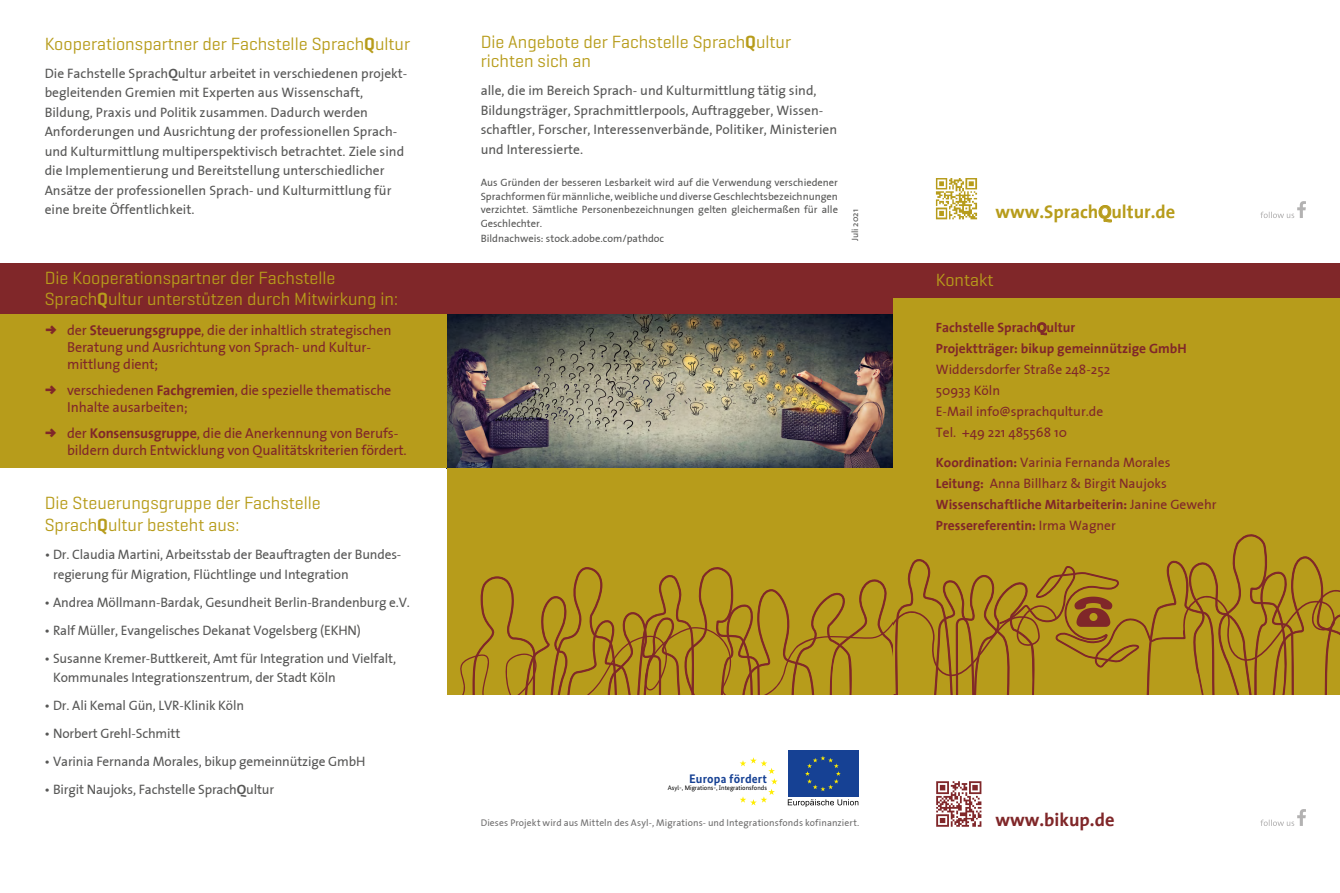
<style>
.page{position:relative;width:1340px;height:893px;background:#fff}
.page>*{position:absolute;margin:0;border:0;box-sizing:border-box;transform-origin:0 0}
.t1{font:700 18.45px "The Sans";color:#b79c1b}
.t2{font:700 18.45px "The Sans";color:#802729}
.t3{font:18px/21.6px "Geogrotesque";color:#b79c1b}
.t4{font:14.25px/17.1px "The Sans Plain";letter-spacing:-.01em;color:#802729}
.t5{font:13.5px/19.5px "The Sans Plain";color:#575756}
.t6{font:13.5px/21px "The Sans Plain";color:#802729}
.t7{font:700 13.5px/21px "The Sans";color:#802729}
.t8{font:700 12.3px "Bundes Sans";letter-spacing:.01em;color:#164194}
.t9{font:10.5px/13.5px "The Sans Plain";color:#575756;text-align:justify}
.t10{font:9.6px "The Sans Plain";letter-spacing:.01em;color:#706f6f}
.t11{font:9px "The Sans Plain";color:#575756}
.t12{font:6.6px "Bundes Sans";color:#000}
.s1{font-weight:600}
.s2{font-family:"The Sans";font-weight:700}
.s3{font-family:"Aller Display"}
.s4{font-family:"The Sans Plain";font-weight:400}
</style>
<div class="page">
<img style="left:446px;top:314px;width:447px;height:154px">
<svg style="left:1260px;top:201px;width:45px;height:17px"></svg>
<svg style="left:1260px;top:809px;width:45px;height:17px"></svg>
<div style="left:0;top:295px;width:446px;height:173px;background:#b79c1b"></div>
<div style="left:0;top:263px;width:893px;height:51px;background:#802729"></div>
<svg style="left:740px;top:757px;width:37px;height:48px"></svg>
<div style="left:786px;top:749px;width:73px;height:50px;background:linear-gradient(to right,#fff,#fff)"></div>
<div style="left:788px;top:751px;width:70px;height:46px;background:#164194"></div>
<svg style="left:805px;top:756px;width:35px;height:35px"></svg>
<svg style="left:787px;top:799px;width:71px;height:8px"></svg>
<img style="left:935px;top:178px;width:43px;height:42px">
<img style="left:936px;top:781px;width:46px;height:46px">
<div style="left:447px;top:468px;width:892px;height:226px;background:#b79c1b"></div>
<div style="left:893px;top:298px;width:446px;height:396px;background:#b79c1b"></div>
<svg style="left:460px;top:534px;width:879px;height:160px"></svg>
<div style="left:1089px;top:613px;width:8px;height:8px;background:#b79c1b;border-radius:50%"></div>
<div style="left:872px;top:263px;width:467px;height:35px;background:#802729"></div>
<h2 class="t3" style="left:45px;top:32px;width:367px">Kooperationspartner der Fachstelle Sprach<span class="s1">Q</span>ultur</h2>
<p class="t5" style="left:45px;top:63px;width:364px">Die Fachstelle Sprach<span class="s2">Q</span>ultur arbeitet in verschiedenen projekt&shy;begleitenden Gremien mit Experten aus Wissenschaft, Bildung, Praxis und Politik zusammen. Dadurch werden Anforderungen und Ausrichtung der professionellen Sprach&shy;und Kulturmittlung multiperspektivisch betrachtet. Ziele sind die Implementierung und Bereitstellung unterschiedlicher Ansätze der professionellen Sprach- und Kulturmittlung für eine breite Öffentlichkeit.</p>
<h2 class="t3" style="left:45px;top:266px;width:355px">Die Kooperationspartner der Fachstelle<br>Sprach<span class="s1">Q</span>ultur unterstützen durch Mitwirkung in:</h2>
<p class="t4" style="left:67px;top:321px;width:326px;text-indent:-23px"><span class="s3">→</span> der <span class="s2">Steuerungsgruppe</span>, die der inhaltlich strategischen<br>Beratung und Ausrichtung von Sprach- und Kultur&shy;mittlung dient;</p>
<p class="t4" style="left:67px;top:381px;width:326px;text-indent:-23px"><span class="s3">→</span> verschiedenen <span class="s2">Fachgremien</span>, die spezielle thematische<br>Inhalte ausarbeiten;</p>
<p class="t4" style="left:67px;top:424px;width:341px;text-indent:-23px"><span class="s3">→</span> der <span class="s2">Konsensusgruppe</span>, die die Anerkennung von Berufs&shy;bildern durch Entwicklung von Qualitätskriterien fördert.</p>
<h2 class="t3" style="left:45px;top:492px;width:278px">Die Steuerungsgruppe der Fachstelle<br>Sprach<span class="s1">Q</span>ultur besteht aus:</h2>
<p class="t5" style="left:53px;top:544px;width:350px;text-indent:-8px">• Dr. Claudia Martini, Arbeitsstab der Beauftragten der Bundes&shy;regierung für Migration, Flüchtlinge und Integration</p>
<p class="t5" style="left:45px;top:592px;width:367px">• Andrea Möllmann-Bardak, Gesundheit Berlin-Brandenburg e.V.</p>
<p class="t5" style="left:45px;top:620px;width:318px">• Ralf Müller, Evangelisches Dekanat Vogelsberg (EKHN)</p>
<p class="t5" style="left:53px;top:648px;width:344px;text-indent:-8px">• Susanne Kremer-Buttkereit, Amt für Integration und Vielfalt,<br>Kommunales Integrationszentrum, der Stadt Köln</p>
<p class="t5" style="left:45px;top:695px;width:201px">• Dr. Ali Kemal Gün, LVR-Klinik Köln</p>
<p class="t5" style="left:45px;top:723px;width:137px">• Norbert Grehl-Schmitt</p>
<p class="t5" style="left:45px;top:751px;width:322px">• Varinia Fernanda Morales, bikup gemeinnützige GmbH</p>
<p class="t5" style="left:45px;top:779px;width:231px">• Birgit Naujoks, Fachstelle Sprach<span class="s2">Q</span>ultur</p>
<h2 class="t3" style="left:480px;top:31px;width:312px;line-height:19.5px">Die Angebote der Fachstelle Sprach<span class="s1">Q</span>ultur richten sich an</h2>
<p class="t5" style="left:480px;top:80px;width:358px">alle, die im Bereich Sprach- und Kulturmittlung tätig sind, Bildungsträger, Sprachmittlerpools, Auftraggeber, Wissen&shy;schaftler, Forscher, Interessenverbände, Politiker, Ministerien und Interessierte.</p>
<p class="t9" style="left:480px;top:176px;width:359px">Aus Gründen der besseren Lesbarkeit wird auf die Verwendung verschiedener Sprachformen für männliche, weibliche und diverse Geschlechtsbezeichnungen verzichtet. Sämtliche Personenbezeichnungen gelten gleichermaßen für alle Geschlechter.</p>
<p class="t9" style="left:480px;top:232px;width:185px">Bildnachweis: stock.adobe.com/pathdoc</p>
<p class="t11" style="left:847px;top:241px;width:34px;rotate:-90deg">Juli 2021</p>
<p class="t8" style="left:689px;top:771px;width:79px">Europa fördert</p>
<p class="t12" style="left:668px;top:783px;width:100px">Asyl-, Migrations-, Integrationsfonds</p>
<p class="t10" style="left:480px;top:815px;width:380px">Dieses Projekt wird aus Mitteln des Asyl-, Migrations- und Integrationsfonds kofinanziert.</p>
<h1 class="t1" style="left:995px;top:196px;width:181px">www.SprachQultur.de</h1>
<h2 class="t3" style="left:935px;top:268px;width:59px">Kontakt</h2>
<p class="t7" style="left:935px;top:317px;width:252px">Fachstelle SprachQultur<br>Projektträger: bikup gemeinnützige GmbH</p>
<p class="t6" style="left:935px;top:358px;width:176px">Widdersdorfer Straße 248-252<br>50933 Köln<br>E-Mail info@sprachqultur.de<br>Tel. +49 221 485568 10</p>
<p class="t6" style="left:935px;top:451px;width:236px"><span class="s2">Koordination:</span> Varinia Fernanda Morales<br><span class="s2">Leitung:</span> Anna Billharz &amp; Birgit Naujoks</p>
<p class="t7" style="left:935px;top:493px;width:282px">Wissenschaftliche Mitarbeiterin: <span class="s4">Janine Gewehr<br></span>Pressereferentin: <span class="s4">Irma Wagner</span></p>
<h1 class="t2" style="left:995px;top:804px;width:121px">www.bikup.de</h1>
</div>
